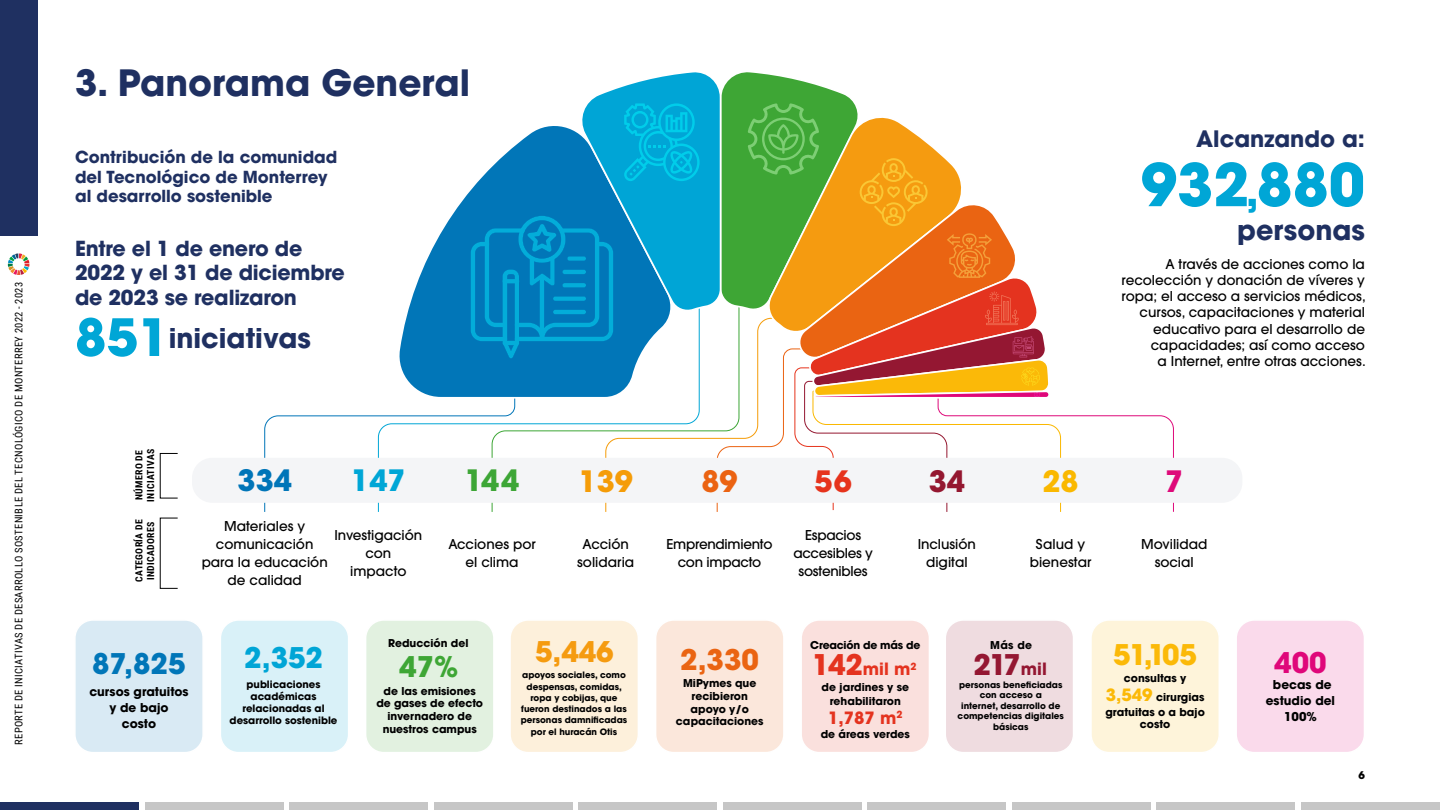
<style>
.page{position:relative;width:1440px;height:810px;background:#fff}
.page>*{position:absolute;margin:0;border:0;box-sizing:border-box;transform-origin:0 0}
.t1{font:700 58.5px "ITC Avant Garde Pro";color:#00a6d6}
.t2{font:700 36px "ITC Avant Garde Pro";color:#1f3061}
.t3{font:700 29.25px "ITC Avant Garde Pro";color:#0075b8}
.t4{font:700 29.25px "ITC Avant Garde Pro";color:#00a6d6}
.t5{font:700 29.25px "ITC Avant Garde Pro";color:#3da636}
.t6{font:700 29.25px "ITC Avant Garde Pro";color:#f59c08}
.t7{font:700 29.25px "ITC Avant Garde Pro";color:#eb6312}
.t8{font:700 29.25px "ITC Avant Garde Pro";color:#e6331c}
.t9{font:700 29.25px "ITC Avant Garde Pro";color:#941730}
.t10{font:700 29.25px "ITC Avant Garde Pro";color:#fab800}
.t11{font:700 29.25px "ITC Avant Garde Pro";color:#de0a7a}
.t12{font:700 28.28px "ITC Avant Garde Pro";color:#0176b8}
.t13{font:700 28.28px "ITC Avant Garde Pro";color:#941732}
.t14{font:700 28.28px "ITC Avant Garde Pro";color:#fbb908}
.t15{font:700 28.28px "ITC Avant Garde Pro";color:#00a5d6}
.t16{font:700 28.28px "ITC Avant Garde Pro";color:#f59b10}
.t17{font:700 28.28px "ITC Avant Garde Pro";color:#ea6412}
.t18{font:700 28.28px "ITC Avant Garde Pro";color:#3ea635}
.t19{font:700 28.28px "ITC Avant Garde Pro";color:#df077a}
.t20{font:700 27px "ITC Avant Garde Pro";color:#1f3061}
.t21{font:700 22.5px "ITC Avant Garde Pro";color:#1f3061}
.t22{font:700 20.62px/24.8px "ITC Avant Garde Pro";letter-spacing:-.01em;color:#1f3061}
.t23{font:700 16.8px "ITC Avant Garde Pro";color:#e4331f}
.t24{font:700 16.5px/19.8px "ITC Avant Garde Pro";color:#1f3061}
.t25{font:500 13.5px/18px "ITC Avant Garde Pro";color:#000;text-align:center}
.t26{font:500 13.5px/18px "ITC Avant Garde Pro";letter-spacing:-.02em;color:#000;text-align:center}
.t27{font:700 12.15px/16.1px "ITC Avant Garde Pro";color:#000;text-align:center}
.t28{font:700 10.8px/12.8px "ITC Avant Garde Pro";color:#000;text-align:center}
.t29{font:700 10.8px "ITC Avant Garde Pro";letter-spacing:-.02em;color:#000}
.t30{font:10.5px "Roboto Condensed";letter-spacing:.035em;color:#000}
.t31{font:700 10.5px "ITC Avant Garde Pro";color:#000}
.t32{font:700 10.12px/12.1px "ITC Avant Garde Pro";color:#000;text-align:center}
.t33{font:700 9.75px/11.7px "Roboto Condensed";letter-spacing:.035em;color:#000}
.t34{font:700 8.77px/11.3px "ITC Avant Garde Pro";color:#000;text-align:center}
.s1{font-size:51px;color:#00a6d6}
.s2{font-size:42px}
.s3{font-size:28.28px}
.s4{font-size:16.8px}
.s5{font-size:16.8px;color:#fbb908}
</style>
<div class="page">
<div style="left:192px;top:458px;width:1050px;height:45px;background:#f4f5f7;border-radius:20px"></div>
<div style="left:1012px;top:802px;width:139px;height:8px;background:#c6c6c6"></div>
<div style="left:867px;top:802px;width:139px;height:8px;background:#c6c6c6"></div>
<div style="left:434px;top:802px;width:139px;height:8px;background:#c6c6c6"></div>
<div style="left:1157px;top:802px;width:138px;height:8px;background:#c6c6c6"></div>
<div style="left:578px;top:802px;width:139px;height:8px;background:#c6c6c6"></div>
<div style="left:1301px;top:802px;width:139px;height:8px;background:#c6c6c6"></div>
<div style="left:723px;top:802px;width:139px;height:8px;background:#c6c6c6"></div>
<div style="left:0;top:802px;width:139px;height:8px;background:#1f3061"></div>
<div style="left:145px;top:802px;width:139px;height:8px;background:#c6c6c6"></div>
<div style="left:289px;top:802px;width:139px;height:8px;background:#c6c6c6"></div>
<div style="left:0;top:0;width:37px;height:236px;background:#1f3061"></div>
<svg style="left:8px;top:253px;width:22px;height:22px"></svg>
<svg style="left:264px;top:72px;width:910px;height:440px"></svg>
<div style="left:75px;top:620px;width:128px;height:133px;background:#d9eaf4;border-radius:18px"></div>
<div style="left:74px;top:619px;width:130px;height:134px;border:2px solid #fff;border-radius:18px"></div>
<div style="left:220px;top:620px;width:129px;height:133px;background:#d9f1f8;border-radius:18px"></div>
<div style="left:220px;top:619px;width:129px;height:134px;border:2px solid #fff;border-radius:18px"></div>
<div style="left:510px;top:620px;width:128px;height:133px;background:#fdf0db;border-radius:18px"></div>
<div style="left:509px;top:619px;width:130px;height:134px;border:2px solid #fff;border-radius:18px"></div>
<div style="left:656px;top:620px;width:128px;height:133px;background:#fbe7db;border-radius:18px"></div>
<div style="left:655px;top:619px;width:130px;height:134px;border:2px solid #fff;border-radius:18px"></div>
<div style="left:945px;top:620px;width:129px;height:133px;background:#efdce0;border-radius:18px"></div>
<div style="left:945px;top:619px;width:129px;height:134px;border:2px solid #fff;border-radius:18px"></div>
<div style="left:366px;top:620px;width:128px;height:133px;background:#e2f1e0;border-radius:18px"></div>
<div style="left:365px;top:619px;width:130px;height:134px;border:2px solid #fff;border-radius:18px"></div>
<div style="left:801px;top:620px;width:128px;height:133px;background:#fae0dd;border-radius:18px"></div>
<div style="left:800px;top:619px;width:130px;height:134px;border:2px solid #fff;border-radius:18px"></div>
<div style="left:1091px;top:620px;width:128px;height:133px;background:#fef4da;border-radius:18px"></div>
<div style="left:1090px;top:619px;width:130px;height:134px;border:2px solid #fff;border-radius:18px"></div>
<div style="left:1236px;top:620px;width:128px;height:133px;background:#fadaeb;border-radius:18px"></div>
<div style="left:1235px;top:619px;width:130px;height:134px;border:2px solid #fff;border-radius:18px"></div>
<p class="t30" style="left:12px;top:745px;width:464px;rotate:-90deg">REPORTE DE INICIATIVAS DE DESARROLLO SOSTENIBLE DEL TECNOLÓGICO DE MONTERREY 2022 - 2023</p>
<h2 class="t2" style="left:75px;top:58px;width:397px">3. Panorama General</h2>
<p class="t24" style="left:75px;top:147px;width:264px">Contribución de la comunidad del Tecnológico de Monterrey al desarrollo sostenible</p>
<h3 class="t22" style="left:75px;top:235px;width:271px">Entre el 1 de enero de<br>2022 y el 31 de diciembre de 2023 se realizaron</h3>
<h3 class="t20" style="left:75px;top:320px;width:237px"><span class="s1">851</span>iniciativas</h3>
<h3 class="t21" style="left:1196px;top:123px;width:170px">Alcanzando a:</h3>
<h1 class="t1" style="left:1141px;top:146px;width:226px">932<span class="s2">,</span>880</h1>
<h3 class="t20" style="left:1237px;top:212px;width:129px">personas</h3>
<p class="t25" style="left:1122px;top:256px;width:246px;line-height:16.2px;text-align:right">A través de acciones como la recolección y donación de víveres y ropa; el acceso a servicios médicos, cursos, capacitaciones y material educativo para el desarrollo de capacidades; así como acceso<br>a Internet, entre otras acciones.</p>
<p class="t33" style="left:133px;top:502px;width:54px;rotate:-90deg">NÚMERO DE<br>INICIATIVAS</p>
<p class="t33" style="left:133px;top:582px;width:64px;rotate:-90deg">CATEGORÍA DE<br>INDICADORES</p>
<h3 class="t3" style="left:238px;top:461px;width:56px">334</h3>
<h3 class="t4" style="left:351px;top:461px;width:56px">147</h3>
<h3 class="t5" style="left:465px;top:461px;width:56px">144</h3>
<h3 class="t6" style="left:579px;top:461px;width:56px">139</h3>
<h3 class="t7" style="left:701px;top:461px;width:38px">89</h3>
<h3 class="t8" style="left:815px;top:461px;width:39px">56</h3>
<h3 class="t9" style="left:929px;top:461px;width:38px">34</h3>
<h3 class="t10" style="left:1043px;top:461px;width:38px">28</h3>
<h3 class="t11" style="left:1165px;top:461px;width:20px">7</h3>
<p class="t25" style="left:202px;top:517px;width:128px">Materiales y comunicación para la educación de calidad</p>
<p class="t25" style="left:335px;top:526px;width:89px">Investigación con<br>impacto</p>
<p class="t25" style="left:577px;top:535px;width:59px">Acción solidaria</p>
<p class="t26" style="left:667px;top:535px;width:107px">Emprendimiento con impacto</p>
<p class="t26" style="left:793px;top:526px;width:81px">Espacios accesibles y sostenibles</p>
<p class="t25" style="left:918px;top:535px;width:60px">Inclusión digital</p>
<p class="t25" style="left:1030px;top:535px;width:63px">Salud y bienestar</p>
<p class="t25" style="left:1141px;top:535px;width:68px">Movilidad social</p>
<p class="t25" style="left:448px;top:535px;width:89px">Acciones por el clima</p>
<h3 class="t12" style="left:92px;top:645px;width:95px">87,825</h3>
<p class="t27" style="left:89px;top:683px;width:101px">cursos gratuitos y de bajo<br>costo</p>
<h3 class="t15" style="left:244px;top:639px;width:80px">2,352</h3>
<p class="t32" style="left:230px;top:678px;width:109px">publicaciones académicas relacionadas al desarrollo sostenible</p>
<p class="t28" style="left:388px;top:636px;width:82px">Reducción del</p>
<p class="t28" style="left:376px;top:684px;width:108px">de las emisiones de gases de efecto invernadero de nuestros campus</p>
<h3 class="t18" style="left:399px;top:648px;width:61px">47%</h3>
<h3 class="t16" style="left:535px;top:632px;width:80px">5,446</h3>
<p class="t34" style="left:521px;top:669px;width:108px">apoyos sociales, como despensas, comidas, ropa y cobijas, que fueron destinados a las personas damnificadas por el huracán Otis</p>
<h3 class="t17" style="left:680px;top:640px;width:80px">2,330</h3>
<p class="t28" style="left:676px;top:677px;width:89px">MiPymes que recibieron apoyo y/o capacitaciones</p>
<p class="t29" style="left:810px;top:637px;width:112px">Creación de más de</p>
<p class="t28" style="left:822px;top:681px;width:89px;line-height:13.5px">de jardines y se rehabilitaron</p>
<p class="t23" style="left:828px;top:706px;width:76px">1,787 m<sup>2</sup></p>
<p class="t28" style="left:821px;top:727px;width:91px">de áreas verdes</p>
<p class="t23" style="left:812px;top:658px;width:106px"><span class="s3">142</span>mil m<sup>2</sup></p>
<p class="t28" style="left:990px;top:638px;width:43px">Más de</p>
<p class="t34" style="left:958px;top:679px;width:108px;line-height:10.5px">personas beneficiadas con acceso a<br>internet, desarrollo de competencias digitales básicas</p>
<h3 class="t13" style="left:974px;top:646px;width:75px">217<span class="s4">mil</span></h3>
<h3 class="t14" style="left:1113px;top:636px;width:85px">51,105</h3>
<p class="t28" style="left:1106px;top:669px;width:100px;line-height:18.8px">consultas y<br><span class="s5">3,549</span> cirurgias</p>
<p class="t28" style="left:1105px;top:707px;width:101px;line-height:11.5px">gratuitas o a bajo costo</p>
<h3 class="t19" style="left:1274px;top:643px;width:54px">400</h3>
<p class="t27" style="left:1266px;top:676px;width:71px">becas de estudio del<br>100%</p>
<p class="t31" style="left:1359px;top:768px;width:8px">6</p>
</div>
